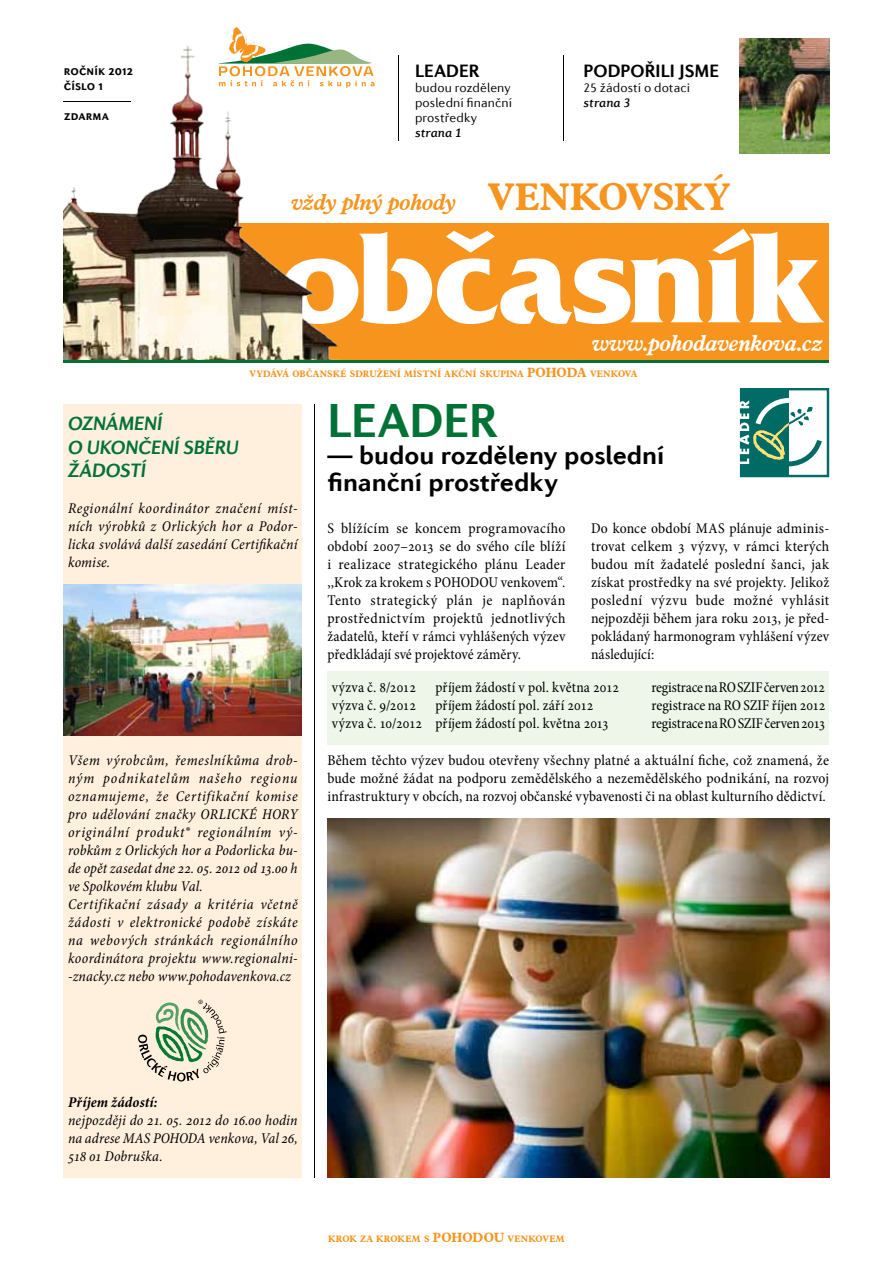
<style>
.page{position:relative;width:893px;height:1263px;background:#fff}
.page>*{position:absolute;margin:0;border:0;box-sizing:border-box;transform-origin:0 0}
.t1{font:700 127.5px "Friz Quadrata Com";letter-spacing:-.025em;color:#fff}
.t2{font:700 48px "Diverda Sans Com";letter-spacing:-.005em;color:#007236}
.t3{font:700 27px/27px "Diverda Sans Com";color:#000}
.t4{font:italic 700 22.5px "Aldine 721 BT";letter-spacing:-.02em;color:#f7941e}
.t5{font:italic 700 22.5px "Aldine 721 BT";letter-spacing:-.015em;color:#fff}
.t6{font:italic 700 19.5px/23.4px "Diverda Sans Com";letter-spacing:-.005em;color:#007236}
.t7{font:700 18px "Diverda Sans Com";color:#000}
.t8{font:condensed 15px/18px "Minion Pro";letter-spacing:.005em;color:#000;text-align:justify}
.t9{font:italic condensed 15px/18px "Minion Pro";letter-spacing:.025em;color:#000;text-align:justify}
.t10{font:condensed 15px "Minion Pro";letter-spacing:-.02em;color:#000}
.t11{font:condensed 15px "Minion Pro";letter-spacing:-.015em;color:#000}
.t12{font:italic 700 condensed 15px "Minion Pro";letter-spacing:.01em;color:#000}
.t13{font:300 13.5px/15px "Diverda Sans Com";letter-spacing:.005em;color:#000;text-align:justify}
.t14{font:700 13.5px/15px "Diverda Sans Com";color:#000}
.t15{font:italic 500 13.5px "Diverda Sans Com";letter-spacing:.005em;color:#000}
.t16{font:700 9.15px "Aldine 721 BT";letter-spacing:.015em;color:#f7941e}
.s1{font-style:normal;font-size:37.8px}
.s2{font-size:13.2px}
</style>
<div class="page">
<div style="left:327px;top:671px;width:502px;height:74px;background:#eef6ea"></div>
<div style="left:64px;top:223px;width:765px;height:138px;background:#f7941e"></div>
<div style="left:64px;top:404px;width:238px;height:774px;background:#fff0de"></div>
<img style="left:740px;top:38px;width:89px;height:115px">
<hr style="left:564px;top:55px;width:1px;height:85px;background:#000">
<hr style="left:398px;top:55px;width:1px;height:85px;background:#000">
<hr style="left:314px;top:404px;width:1px;height:774px;background:#000">
<svg style="left:232px;top:27px;width:143px;height:61px"></svg>
<img style="left:64px;top:41px;width:274px;height:319px">
<hr style="left:64px;top:360px;width:765px;height:2px;background:#007236">
<hr style="left:64px;top:101px;width:67px;height:1px;background:#000">
<img style="left:64px;top:585px;width:238px;height:151px">
<svg style="left:740px;top:388px;width:89px;height:89px"></svg>
<img style="left:327px;top:819px;width:502px;height:359px">
<svg style="left:69px;top:853px;width:128px;height:10px"></svg>
<svg style="left:138px;top:999px;width:89px;height:82px"></svg>
<p class="t14" style="left:64px;top:63px;width:71px">ročník 2012 číslo 1</p>
<p class="t14" style="left:64px;top:108px;width:47px">zdarma</p>
<p class="t7" style="left:415px;top:60px;width:12px">leader</p>
<p class="t13" style="left:415px;top:80px;width:99px">budou rozděleny poslední finanční prostředky</p>
<p class="t15" style="left:415px;top:125px;width:49px">strana 1</p>
<p class="t7" style="left:584px;top:60px;width:137px">podpořili jsme</p>
<p class="t13" style="left:584px;top:80px;width:108px">25 žádostí o dotaci</p>
<p class="t15" style="left:584px;top:95px;width:49px">strana 3</p>
<h3 class="t4" style="left:292px;top:189px;width:441px">vždy plný pohody <span class="s1">VENKOVSKÝ</span></h3>
<h1 class="t1" style="left:278px;top:200px;width:547px">občasník</h1>
<h3 class="t5" style="left:592px;top:329px;width:232px">www.pohodavenkova.cz</h3>
<p class="t16" style="left:249px;top:368px;width:318px">VYDÁVÁ OBČANSKÉ SDRUŽENÍ MÍSTNÍ AKČNÍ SKUPINA <span class="s2">POHODA</span></p>
<p class="t16" style="left:590px;top:368px;width:49px">VENKOVA</p>
<h3 class="t6" style="left:68px;top:412px;width:172px">OZNÁMENÍ<br>O UKONČENÍ SBĚRU<br>ŽÁDOSTÍ</h3>
<p class="t9" style="left:68px;top:499px;width:231px">Regionální koordinátor značení míst&shy;ních výrobků z Orlických hor a Podor&shy;licka svolává další zasedání Certifikační komise.</p>
<p class="t9" style="left:68px;top:751px;width:231px;text-align:left">Všem výrobcům, řemeslníkůma drob&shy;ným podnikatelům našeho regionu oznamujeme, že Certifikační komise pro udělování značky ORLICKÉ HORY originální produkt® regionálním vý&shy;robkům z Orlických hor a Podorlicka bu&shy;de opět zasedat dne 22. 05. 2012 od 13.00 h ve Spolkovém klubu Val.<br>Certifikační zásady a kritéria včetně žádosti v elektronické podobě získáte na webových stránkách regionálního koordinátora projektu www.regionalni--znacky.cz nebo www.pohodavenkova.cz</p>
<h2 class="t2" style="left:327px;top:393px;width:172px">LEADER</h2>
<h3 class="t3" style="left:327px;top:441px;width:338px">— budou rozděleny poslední finanční prostředky</h3>
<p class="t8" style="left:327px;top:519px;width:240px">S blížícím se koncem programovacího období 2007–2013 se do svého cíle blíží i realizace strategického plánu Leader ,,Krok za krokem s POHODOU venkovem“.<br>Tento strategický plán je naplňován prostřednictvím projektů jednotlivých žadatelů, kteří v rámci vyhlášených výzev předkládají své projektové záměry.</p>
<p class="t8" style="left:591px;top:519px;width:240px">Do konce období MAS plánuje adminis&shy;trovat celkem 3 výzvy, v rámci kterých budou mít žadatelé poslední šanci, jak získat prostředky na své projekty. Jelikož poslední výzvu bude možné vyhlásit nejpozději během jara roku 2013, je před&shy;pokládaný harmonogram vyhlášení výzev následující:</p>
<p class="t8" style="left:332px;top:679px;width:86px">výzva č. 8/2012</p>
<p class="t8" style="left:435px;top:679px;width:185px">příjem žádostí v pol. května 2012</p>
<p class="t10" style="left:651px;top:678px;width:175px">registrace na RO SZIF červen 2012</p>
<p class="t8" style="left:332px;top:697px;width:86px">výzva č. 9/2012</p>
<p class="t8" style="left:435px;top:697px;width:160px">příjem žádostí pol. září 2012</p>
<p class="t8" style="left:651px;top:697px;width:176px">registrace na RO SZIF říjen 2012</p>
<p class="t8" style="left:332px;top:715px;width:279px">výzva č. 10/2012 příjem žádostí pol. května 2013</p>
<p class="t11" style="left:651px;top:714px;width:175px">registrace na RO SZIF červen 2013</p>
<p class="t8" style="left:327px;top:751px;width:503px">Během těchto výzev budou otevřeny všechny platné a aktuální fiche, což znamená, že bude možné žádat na podporu zemědělského a nezemědělského podnikání, na rozvoj infrastruktury v obcích, na rozvoj občanské vybavenosti či na oblast kulturního dědictví.</p>
<p class="t12" style="left:68px;top:1092px;width:91px">Příjem žádostí:</p>
<p class="t9" style="left:68px;top:1111px;width:231px">nejpozději do 21. 05. 2012 do 16.00 hodin na adrese MAS POHODA venkova, Val 26, 518 01 Dobruška.</p>
<p class="t16" style="left:328px;top:1233px;width:238px">KROK ZA KROKEM S <span class="s2">POHODOU</span> VENKOVEM</p>
</div>
